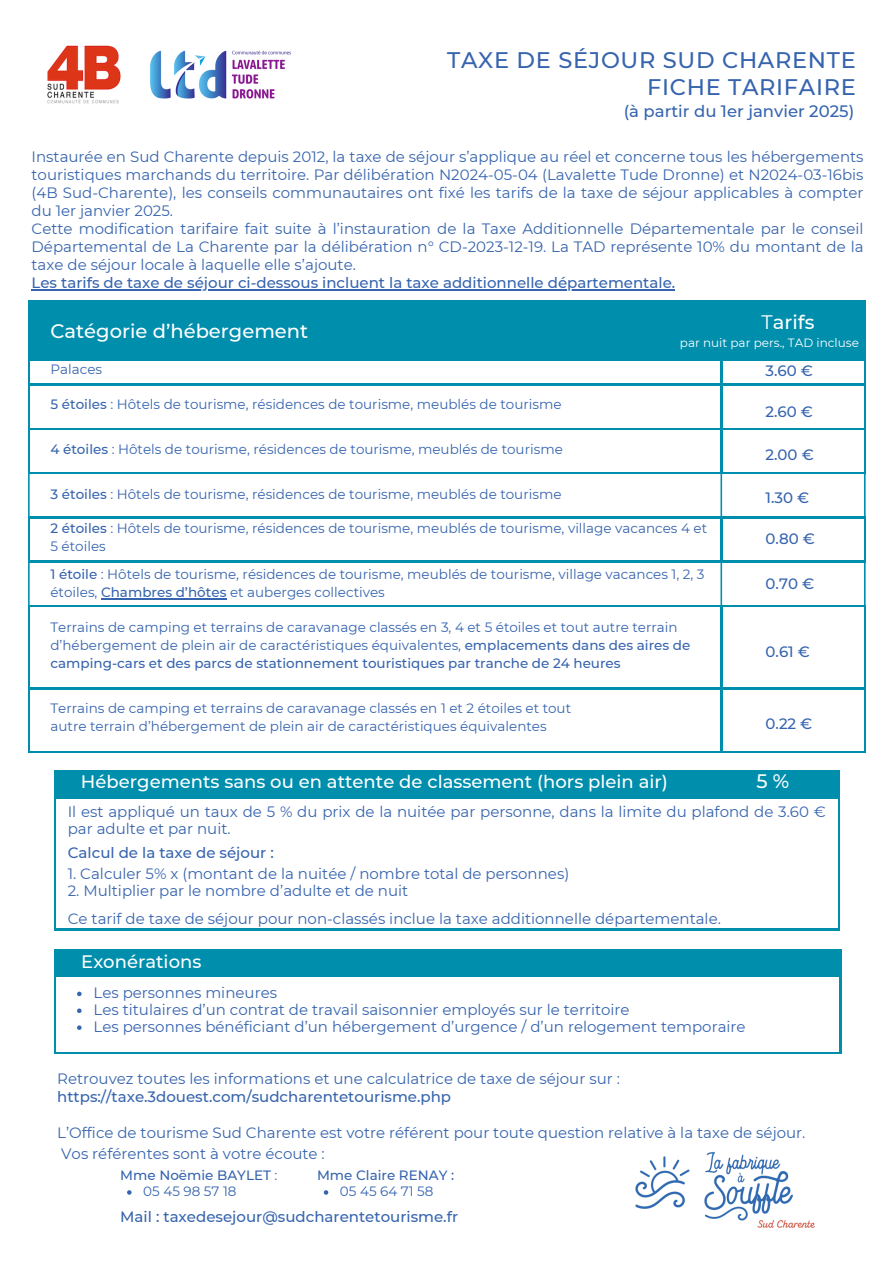
<style>
.page{position:relative;width:894px;height:1264px;background:#fff}
.page>*{position:absolute;margin:0;border:0;box-sizing:border-box;transform-origin:0 0}
.t1{font:500 22.5px/27px "Montserrat";letter-spacing:.03em;color:#3664ae;text-align:right}
.t2{font:500 19.5px "Montserrat";color:#fff}
.t3{font:500 18px "Montserrat";color:#fff}
.t4{font:500 16.5px "Montserrat";color:#3664ae}
.t5{font:15px/18px "Montserrat";color:#3664ae}
.t6{font:500 15px "Montserrat";color:#3664ae}
.t7{font:13.5px/18px "Montserrat";color:#3664ae}
.t8{font:500 13.5px "Montserrat";color:#3664ae}
.t9{font:12px "Montserrat";color:#fff}
.s1{font-weight:400}
.s2{font-weight:500}
</style>
<div class="page">
<div style="left:30px;top:302px;width:833px;height:57px;background:#008ead"></div>
<svg style="left:30px;top:360px;width:833px;height:391px"></svg>
<hr style="left:28px;top:300px;width:693px;height:2px;background:#008ead">
<hr style="left:28px;top:302px;width:2px;height:57px;background:#008ead">
<hr style="left:721px;top:300px;width:144px;height:2px;background:#008ead">
<hr style="left:720px;top:302px;width:2px;height:57px;background:#008ead">
<hr style="left:863px;top:302px;width:2px;height:57px;background:#008ead">
<hr style="left:28px;top:359px;width:693px;height:1px;background:#008ead">
<hr style="left:28px;top:360px;width:2px;height:24px;background:#008ead">
<hr style="left:721px;top:359px;width:144px;height:1px;background:#008ead">
<hr style="left:720px;top:360px;width:2px;height:24px;background:#008ead">
<hr style="left:863px;top:360px;width:2px;height:24px;background:#008ead">
<hr style="left:28px;top:384px;width:693px;height:1px;background:#008ead">
<hr style="left:28px;top:385px;width:2px;height:43px;background:#008ead">
<hr style="left:721px;top:384px;width:144px;height:1px;background:#008ead">
<hr style="left:720px;top:385px;width:2px;height:43px;background:#008ead">
<hr style="left:863px;top:385px;width:2px;height:43px;background:#008ead">
<hr style="left:28px;top:428px;width:693px;height:1px;background:#008ead">
<hr style="left:28px;top:429px;width:2px;height:43px;background:#008ead">
<hr style="left:721px;top:428px;width:144px;height:1px;background:#008ead">
<hr style="left:720px;top:429px;width:2px;height:43px;background:#008ead">
<hr style="left:863px;top:429px;width:2px;height:43px;background:#008ead">
<hr style="left:28px;top:472px;width:693px;height:2px;background:#008ead">
<hr style="left:28px;top:474px;width:2px;height:42px;background:#008ead">
<hr style="left:721px;top:472px;width:144px;height:2px;background:#008ead">
<hr style="left:720px;top:474px;width:2px;height:42px;background:#008ead">
<hr style="left:863px;top:474px;width:2px;height:42px;background:#008ead">
<hr style="left:28px;top:516px;width:693px;height:2px;background:#008ead">
<hr style="left:28px;top:518px;width:2px;height:43px;background:#008ead">
<hr style="left:721px;top:516px;width:144px;height:2px;background:#008ead">
<hr style="left:720px;top:518px;width:2px;height:43px;background:#008ead">
<hr style="left:863px;top:518px;width:2px;height:43px;background:#008ead">
<hr style="left:28px;top:561px;width:693px;height:1px;background:#008ead">
<hr style="left:28px;top:562px;width:2px;height:43px;background:#008ead">
<hr style="left:721px;top:561px;width:144px;height:1px;background:#008ead">
<hr style="left:720px;top:562px;width:2px;height:43px;background:#008ead">
<hr style="left:863px;top:562px;width:2px;height:43px;background:#008ead">
<hr style="left:28px;top:605px;width:693px;height:1px;background:#008ead">
<hr style="left:28px;top:606px;width:2px;height:81px;background:#008ead">
<hr style="left:721px;top:605px;width:144px;height:1px;background:#008ead">
<hr style="left:720px;top:606px;width:2px;height:81px;background:#008ead">
<hr style="left:863px;top:606px;width:2px;height:81px;background:#008ead">
<hr style="left:28px;top:687px;width:693px;height:2px;background:#008ead">
<hr style="left:28px;top:689px;width:2px;height:62px;background:#008ead">
<hr style="left:721px;top:687px;width:144px;height:2px;background:#008ead">
<hr style="left:720px;top:689px;width:2px;height:62px;background:#008ead">
<hr style="left:863px;top:689px;width:2px;height:62px;background:#008ead">
<hr style="left:28px;top:751px;width:693px;height:1px;background:#008ead">
<hr style="left:721px;top:751px;width:144px;height:1px;background:#008ead">
<hr style="left:704px;top:771px;width:135px;height:1px;background:#008ead">
<div style="left:54px;top:771px;width:783px;height:25px;background:#008ead"></div>
<hr style="left:837px;top:772px;width:2px;height:24px;background:#008ead">
<hr style="left:54px;top:796px;width:650px;height:2px;background:#008ead">
<hr style="left:54px;top:798px;width:1px;height:130px;background:#008ead">
<hr style="left:704px;top:796px;width:135px;height:2px;background:#008ead">
<hr style="left:837px;top:798px;width:2px;height:130px;background:#008ead">
<hr style="left:54px;top:928px;width:650px;height:2px;background:#008ead">
<hr style="left:704px;top:928px;width:135px;height:2px;background:#008ead">
<div style="left:55px;top:949px;width:785px;height:26px;background:#008ead"></div>
<hr style="left:54px;top:949px;width:786px;height:1px;background:#008ead">
<svg style="left:54px;top:950px;width:1px;height:24px"></svg>
<hr style="left:54px;top:974px;width:786px;height:2px;background:#008ead">
<hr style="left:54px;top:976px;width:1px;height:76px;background:#008ead">
<hr style="left:839px;top:976px;width:1px;height:76px;background:#008ead">
<hr style="left:54px;top:1052px;width:786px;height:1px;background:#008ead">
<img style="left:150px;top:50px;width:141px;height:49px">
<img style="left:47px;top:46px;width:74px;height:57px">
<hr style="left:32px;top:289px;width:643px;height:1px;background:#3664ae">
<svg style="left:77px;top:991px;width:4px;height:5px"></svg>
<svg style="left:77px;top:1008px;width:4px;height:5px"></svg>
<svg style="left:77px;top:1025px;width:4px;height:4px"></svg>
<svg style="left:127px;top:1190px;width:4px;height:4px"></svg>
<hr style="left:101px;top:598px;width:125px;height:1px;background:#3664ae">
<img style="left:635px;top:1152px;width:180px;height:76px">
<svg style="left:324px;top:1190px;width:4px;height:4px"></svg>
<h4 class="t1" style="left:447px;top:46px;width:410px">TAXE DE SÉJOUR SUD CHARENTE<br>FICHE TARIFAIRE</h4>
<h2 class="t4" style="left:623px;top:101px;width:232px">(à partir du 1er janvier 2025)</h2>
<h5 class="t5" style="left:32px;top:148px;width:833px">Instaurée en Sud Charente depuis 2012, la taxe de séjour s’applique au réel et concerne tous les hébergements touristiques marchands du territoire. Par délibération N2024-05-04 (Lavalette Tude Dronne) et N2024-03-16bis (4B Sud-Charente), les conseils communautaires ont fixé les tarifs de la taxe de séjour applicables à compter du 1er janvier 2025.<br>Cette modification tarifaire fait suite à l’instauration de la Taxe Additionnelle Départementale par le conseil Départemental de La Charente par la délibération n° CD-2023-12-19. La TAD représente 10% du montant de la taxe de séjour locale à laquelle elle s’ajoute.</h5>
<h2 class="t6" style="left:32px;top:273px;width:645px">Les tarifs de taxe de séjour ci-dessous incluent la taxe additionnelle départementale.</h2>
<p class="t2" style="left:50px;top:319px;width:259px">Catégorie d’hébergement</p>
<p class="t2" style="left:761px;top:310px;width:54px"><span class="s1">T</span>arifs</p>
<h4 class="t9" style="left:679px;top:336px;width:180px">par nuit par pers., TAD incluse</h4>
<h5 class="t7" style="left:50px;top:360px;width:53px">Palaces</h5>
<h2 class="t7" style="left:50px;top:395px;width:512px"><span class="s2">5 étoiles</span> : Hôtels de tourisme, résidences de tourisme, meublés de tourisme</h2>
<p class="t7" style="left:50px;top:440px;width:514px"><span class="s2">4 étoiles</span> : Hôtels de tourisme, résidences de tourisme, meublés de tourisme</p>
<p class="t7" style="left:50px;top:485px;width:512px"><span class="s2">3 étoiles</span> : Hôtels de tourisme, résidences de tourisme, meublés de tourisme</p>
<p class="t7" style="left:50px;top:519px;width:658px"><span class="s2">2 étoiles</span> : Hôtels de tourisme, résidences de tourisme, meublés de tourisme, village vacances 4 et<br>5 étoiles</p>
<h5 class="t7" style="left:50px;top:565px;width:655px"><span class="s2">1 étoile</span> : Hôtels de tourisme, résidences de tourisme, meublés de tourisme, village vacances 1, 2, 3 étoiles, <span class="s2">Chambres d’hôtes</span> et auberges collectives</h5>
<p class="t7" style="left:50px;top:618px;width:641px">Terrains de camping et terrains de caravanage classés en 3, 4 et 5 étoiles et tout autre terrain d’hébergement de plein air de caractéristiques équivalentes, <span class="s2">emplacements dans des aires de camping-cars et des parcs de stationnement touristiques par tranche de 24 heures</span></p>
<p class="t7" style="left:50px;top:699px;width:522px">Terrains de camping et terrains de caravanage classés en 1 et 2 étoiles et tout</p>
<p class="t7" style="left:50px;top:717px;width:497px">autre terrain d’hébergement de plein air de caractéristiques équivalentes</p>
<h2 class="t3" style="left:81px;top:770px;width:588px">Hébergements sans ou en attente de classement (hors plein air)</h2>
<h4 class="t6" style="left:765px;top:361px;width:49px">3.60 €</h4>
<h4 class="t6" style="left:765px;top:402px;width:49px">2.60 €</h4>
<h4 class="t6" style="left:765px;top:445px;width:50px">2.00 €</h4>
<p class="t6" style="left:765px;top:488px;width:45px">1.30 €</p>
<p class="t6" style="left:765px;top:529px;width:51px">0.80 €</p>
<p class="t6" style="left:765px;top:575px;width:50px">0.70 €</p>
<p class="t6" style="left:765px;top:642px;width:46px">0.61 €</p>
<h4 class="t6" style="left:765px;top:714px;width:48px">0.22 €</h4>
<h4 class="t2" style="left:756px;top:769px;width:34px">5 %</h4>
<h1 class="t5" style="left:68px;top:803px;width:759px;line-height:16.8px">Il est appliqué un taux de 5 % du prix de la nuitée par personne, dans la limite du plafond de 3.60 € par adulte et par nuit.</h1>
<h1 class="t6" style="left:68px;top:843px;width:207px">Calcul de la taxe de séjour :</h1>
<h1 class="t5" style="left:68px;top:864px;width:503px">1. Calculer 5% x (montant de la nuitée / nombre total de personnes)</h1>
<h1 class="t5" style="left:68px;top:876px;width:654px;line-height:28.2px">2. Multiplier par le nombre d’adulte et de nuit<br>Ce tarif de taxe de séjour pour non-classés inclue la taxe additionnelle départementale.</h1>
<h3 class="t3" style="left:81px;top:950px;width:122px">Exonérations</h3>
<p class="t5" style="left:93px;top:984px;width:185px">Les personnes mineures</p>
<h4 class="t5" style="left:93px;top:1000px;width:537px">Les titulaires d’un contrat de travail saisonnier employés sur le territoire</h4>
<p class="t5" style="left:93px;top:1017px;width:653px">Les personnes bénéficiant d’un hébergement d’urgence / d’un relogement temporaire</p>
<p class="t5" style="left:57px;top:1069px;width:564px">Retrouvez toutes les informations et une calculatrice de taxe de séjour sur : <span class="s2">https://taxe.3douest.com/sudcharentetourisme.php</span></p>
<p class="t5" style="left:57px;top:1122px;width:749px;line-height:20.2px">L’Office de tourisme Sud Charente est votre référent pour toute question relative à la taxe de séjour.<br>Vos référentes sont à votre écoute :</p>
<h4 class="t8" style="left:317px;top:1166px;width:138px">Mme Claire RENAY :</h4>
<p class="t7" style="left:340px;top:1181px;width:95px">05 45 64 71 58</p>
<p class="t6" style="left:120px;top:1207px;width:339px">Mail : taxedesejour@sudcharentetourisme.fr</p>
<h4 class="t8" style="left:120px;top:1166px;width:159px">Mme Noëmie BAYLET <span class="s1">:</span></h4>
<p class="t7" style="left:143px;top:1181px;width:95px">05 45 98 57 18</p>
</div>
